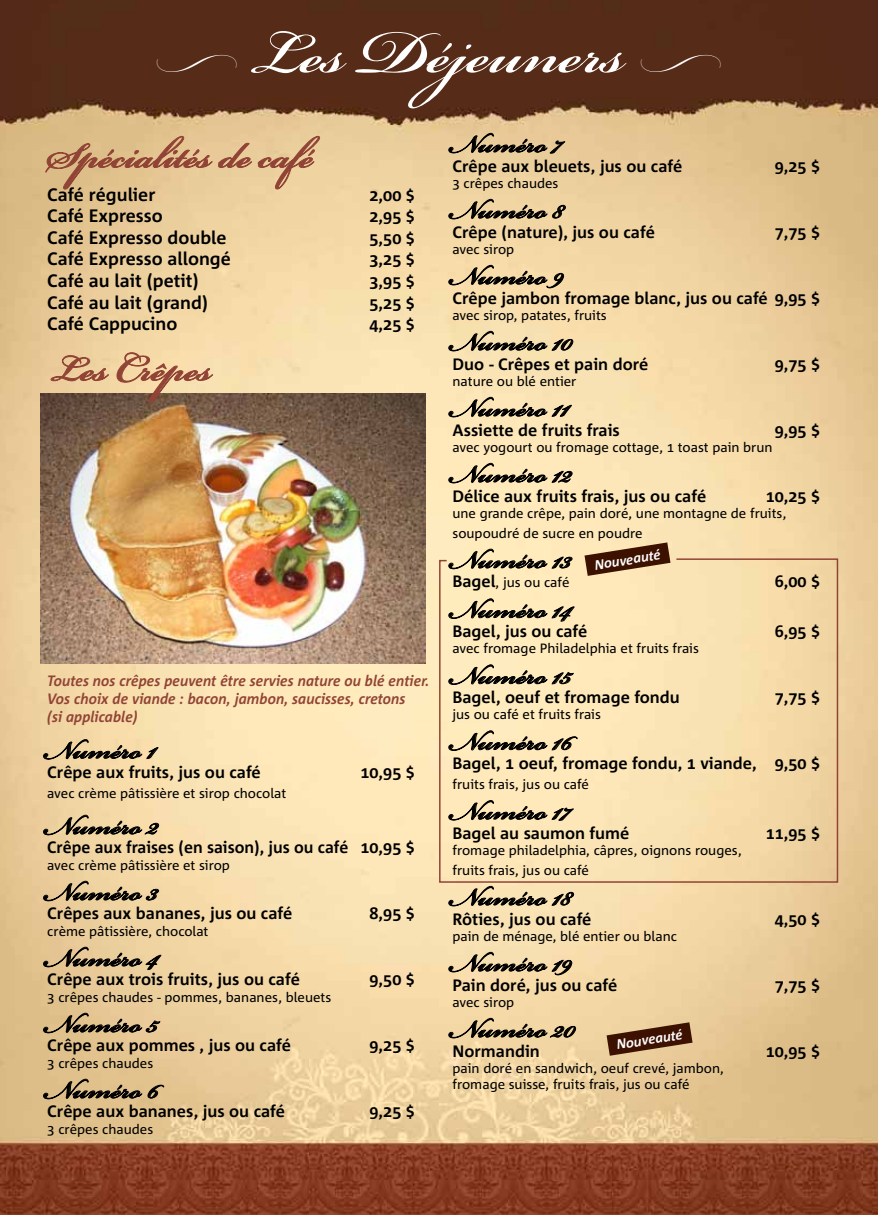
<style>
.page{position:relative;width:878px;height:1215px;background:#fff}
.page>*{position:absolute;margin:0;border:0;box-sizing:border-box;transform-origin:0 0}
.t1{font:90px "Bickham Script MM 700";color:#fff}
.t2{font:54px "Bickham Script MM 700";color:#914436}
.t3{font:39px "Bickham Script MM 700";color:#000}
.t4{font:36px "Bickham Script MM Or 700";color:#fff}
.t5{font:700 18px "Corpid";color:#000}
.t6{font:700 16.5px "Corpid";color:#000}
.t7{font:italic 700 15px/18px "Corpid";color:#914436;scale:.95 1}
.t8{font:13.5px/19.8px "Corpid";color:#000}
.t9{font:italic 700 13.5px "Corpid";color:#fff}
.s1{font-weight:700;font-size:16.5px}
</style>
<div class="page">
<img style="left:0;top:0;width:878px;height:1215px">
<svg style="left:448px;top:133px;width:117px;height:21px;background:#b8a079"></svg>
<svg style="left:448px;top:199px;width:118px;height:20px;background:#bba57e"></svg>
<svg style="left:448px;top:265px;width:116px;height:24px;background:#c8b189"></svg>
<svg style="left:448px;top:331px;width:125px;height:20px;background:#c0af89"></svg>
<svg style="left:448px;top:397px;width:124px;height:20px;background:#c5b38e"></svg>
<svg style="left:448px;top:463px;width:124px;height:20px;background:#c5b48f"></svg>
<svg style="left:448px;top:549px;width:124px;height:9px"></svg>
<svg style="left:448px;top:886px;width:126px;height:20px;background:#c1b08c"></svg>
<svg style="left:448px;top:952px;width:124px;height:24px;background:#c8b38d"></svg>
<svg style="left:448px;top:1018px;width:128px;height:20px;background:#bba57f"></svg>
<img style="left:40px;top:393px;width:385px;height:270px">
<svg style="left:45px;top:126px;width:167px;height:64px;background:#d7b382"></svg>
<svg style="left:218px;top:143px;width:34px;height:25px"></svg>
<svg style="left:258px;top:136px;width:62px;height:54px;background:#debb8e"></svg>
<svg style="left:51px;top:355px;width:58px;height:41px;background:#d4af86"></svg>
<svg style="left:117px;top:352px;width:96px;height:51px;background:#ceac86"></svg>
<svg style="left:43px;top:739px;width:115px;height:21px;background:#c1ab84"></svg>
<svg style="left:43px;top:815px;width:116px;height:20px;background:#bba57f"></svg>
<svg style="left:43px;top:881px;width:116px;height:20px;background:#b9a27b"></svg>
<svg style="left:43px;top:947px;width:118px;height:23px;background:#bba37b"></svg>
<svg style="left:43px;top:1013px;width:117px;height:20px;background:#b29971"></svg>
<svg style="left:43px;top:1079px;width:99px;height:20px;background:#ac946a"></svg>
<svg style="left:148px;top:1085px;width:16px;height:14px"></svg>
<svg style="left:584px;top:542px;width:86px;height:16px"></svg>
<svg style="left:606px;top:1022px;width:86px;height:34px;background:#845e40"></svg>
<svg style="left:438px;top:558px;width:401px;height:326px;background:#f1d9ab"></svg>
<h3 class="t4" style="left:155px;top:45px;width:86px">0</h3>
<h1 class="t1" style="left:247px;top:4px;width:379px">Les Déjeuners</h1>
<h3 class="t4" style="left:639px;top:45px;width:86px">0</h3>
<h2 class="t2" style="left:47px;top:127px;width:288px">Spécialités de café</h2>
<h3 class="t5" style="left:47px;top:185px;width:110px">Café régulier</h3>
<p class="t6" style="left:369px;top:186px;width:47px">2,00 $</p>
<h3 class="t5" style="left:47px;top:206px;width:117px">Café Expresso</h3>
<p class="t6" style="left:369px;top:207px;width:47px">2,95 $</p>
<h3 class="t5" style="left:47px;top:228px;width:181px">Café Expresso double</h3>
<p class="t6" style="left:369px;top:229px;width:47px">5,50 $</p>
<h3 class="t5" style="left:47px;top:249px;width:185px">Café Expresso allongé</h3>
<p class="t6" style="left:369px;top:251px;width:47px">3,25 $</p>
<h3 class="t5" style="left:47px;top:271px;width:153px">Café au lait (petit)</h3>
<p class="t6" style="left:369px;top:272px;width:47px">3,95 $</p>
<h3 class="t5" style="left:47px;top:293px;width:162px">Café au lait (grand)</h3>
<p class="t6" style="left:369px;top:294px;width:47px">5,25 $</p>
<h3 class="t5" style="left:47px;top:314px;width:132px">Café Cappucino</h3>
<p class="t6" style="left:369px;top:315px;width:47px">4,25 $</p>
<h2 class="t2" style="left:49px;top:340px;width:164px">Les Crêpes</h2>
<p class="t7" style="left:47px;top:672px;width:404px">Toutes nos crêpes peuvent être servies nature ou blé entier.<br>Vos choix de viande : bacon, jambon, saucisses, cretons<br>(si applicable)</p>
<h3 class="t3" style="left:47px;top:729px;width:110px">Numéro 1</h3>
<p class="t6" style="left:47px;top:763px;width:215px">Crêpe aux fruits, jus ou café</p>
<p class="t6" style="left:360px;top:763px;width:56px">10,95 $</p>
<p class="t8" style="left:47px;top:783px;width:240px">avec crème pâtissière et sirop chocolat</p>
<h3 class="t3" style="left:47px;top:804px;width:112px">Numéro 2</h3>
<p class="t6" style="left:47px;top:839px;width:369px">Crêpe aux fraises (en saison), jus ou café 10,95 $</p>
<p class="t8" style="left:47px;top:855px;width:184px">avec crème pâtissière et sirop</p>
<h3 class="t3" style="left:47px;top:870px;width:112px">Numéro 3</h3>
<p class="t6" style="left:47px;top:905px;width:246px">Crêpes aux bananes, jus ou café</p>
<p class="t6" style="left:369px;top:905px;width:47px">8,95 $</p>
<p class="t8" style="left:47px;top:921px;width:163px">crème pâtissière, chocolat</p>
<h3 class="t3" style="left:47px;top:936px;width:113px">Numéro 4</h3>
<p class="t6" style="left:47px;top:971px;width:254px">Crêpe aux trois fruits, jus ou café</p>
<p class="t6" style="left:369px;top:971px;width:47px">9,50 $</p>
<p class="t8" style="left:47px;top:987px;width:285px">3 crêpes chaudes - pommes, bananes, bleuets</p>
<h3 class="t3" style="left:47px;top:1002px;width:112px">Numéro 5</h3>
<p class="t6" style="left:47px;top:1037px;width:245px">Crêpe aux pommes , jus ou café</p>
<p class="t6" style="left:369px;top:1037px;width:47px">9,25 $</p>
<p class="t8" style="left:47px;top:1053px;width:107px">3 crêpes chaudes</p>
<h3 class="t3" style="left:47px;top:1068px;width:113px">Numéro 6</h3>
<p class="t6" style="left:47px;top:1103px;width:239px">Crêpe aux bananes, jus ou café</p>
<p class="t6" style="left:369px;top:1103px;width:47px">9,25 $</p>
<p class="t8" style="left:47px;top:1119px;width:107px">3 crêpes chaudes</p>
<h3 class="t3" style="left:452px;top:123px;width:110px">Numéro 7</h3>
<p class="t6" style="left:452px;top:157px;width:231px">Crêpe aux bleuets, jus ou café</p>
<p class="t6" style="left:774px;top:157px;width:47px">9,25 $</p>
<p class="t8" style="left:452px;top:173px;width:107px">3 crêpes chaudes</p>
<h3 class="t3" style="left:452px;top:189px;width:112px">Numéro 8</h3>
<p class="t6" style="left:452px;top:223px;width:204px">Crêpe (nature), jus ou café</p>
<p class="t6" style="left:774px;top:223px;width:47px">7,75 $</p>
<p class="t8" style="left:452px;top:239px;width:63px">avec sirop</p>
<h3 class="t3" style="left:452px;top:255px;width:113px">Numéro 9</h3>
<p class="t6" style="left:452px;top:289px;width:369px">Crêpe jambon fromage blanc, jus ou café 9,95 $</p>
<p class="t8" style="left:452px;top:305px;width:156px">avec sirop, patates, fruits</p>
<h3 class="t3" style="left:452px;top:321px;width:121px">Numéro 10</h3>
<p class="t6" style="left:452px;top:355px;width:197px">Duo - Crêpes et pain doré</p>
<p class="t6" style="left:774px;top:355px;width:47px">9,75 $</p>
<p class="t8" style="left:452px;top:371px;width:125px">nature ou blé entier</p>
<h3 class="t3" style="left:452px;top:387px;width:118px">Numéro 11</h3>
<p class="t6" style="left:452px;top:421px;width:169px">Assiette de fruits frais</p>
<p class="t6" style="left:774px;top:421px;width:47px">9,95 $</p>
<p class="t8" style="left:452px;top:437px;width:321px">avec yogourt ou fromage cottage, 1 toast pain brun</p>
<h3 class="t3" style="left:452px;top:453px;width:121px">Numéro 12</h3>
<p class="t6" style="left:452px;top:487px;width:255px">Délice aux fruits frais, jus ou café</p>
<p class="t6" style="left:765px;top:487px;width:56px">10,25 $</p>
<p class="t8" style="left:452px;top:503px;width:335px">une grande crêpe, pain doré, une montagne de fruits, soupoudré de sucre en poudre</p>
<h3 class="t3" style="left:452px;top:538px;width:120px">Numéro 13</h3>
<p class="t8" style="left:452px;top:573px;width:118px"><span class="s1">Bagel</span>, jus ou café</p>
<p class="t6" style="left:774px;top:573px;width:47px">6,00 $</p>
<h3 class="t3" style="left:452px;top:588px;width:121px">Numéro 14</h3>
<p class="t6" style="left:452px;top:622px;width:136px">Bagel, jus ou café</p>
<p class="t6" style="left:774px;top:622px;width:47px">6,95 $</p>
<p class="t8" style="left:452px;top:639px;width:248px">avec fromage Philadelphia et fruits frais</p>
<h3 class="t3" style="left:452px;top:654px;width:120px">Numéro 15</h3>
<p class="t6" style="left:452px;top:688px;width:229px">Bagel, oeuf et fromage fondu</p>
<p class="t6" style="left:774px;top:688px;width:47px">7,75 $</p>
<p class="t8" style="left:452px;top:705px;width:150px">jus ou café et fruits frais</p>
<h3 class="t3" style="left:452px;top:720px;width:121px">Numéro 16</h3>
<p class="t6" style="left:452px;top:754px;width:369px">Bagel, 1 oeuf, fromage fondu, 1 viande, 9,50 $</p>
<p class="t8" style="left:452px;top:775px;width:138px">fruits frais, jus ou café</p>
<h3 class="t3" style="left:452px;top:790px;width:119px">Numéro 17</h3>
<p class="t6" style="left:452px;top:824px;width:178px">Bagel au saumon fumé</p>
<p class="t6" style="left:765px;top:824px;width:56px">11,95 $</p>
<p class="t8" style="left:452px;top:841px;width:291px">fromage philadelphia, câpres, oignons rouges, fruits frais, jus ou café</p>
<h3 class="t3" style="left:452px;top:876px;width:120px">Numéro 18</h3>
<p class="t6" style="left:452px;top:910px;width:140px">Rôties, jus ou café</p>
<p class="t6" style="left:774px;top:910px;width:47px">4,50 $</p>
<p class="t8" style="left:452px;top:926px;width:226px">pain de ménage, blé entier ou blanc</p>
<h3 class="t3" style="left:452px;top:942px;width:121px">Numéro 19</h3>
<p class="t6" style="left:452px;top:976px;width:166px">Pain doré, jus ou café</p>
<p class="t6" style="left:774px;top:976px;width:47px">7,75 $</p>
<p class="t8" style="left:452px;top:992px;width:63px">avec sirop</p>
<h3 class="t3" style="left:452px;top:1008px;width:124px">Numéro 20</h3>
<p class="t6" style="left:452px;top:1042px;width:89px">Normandin</p>
<p class="t6" style="left:765px;top:1042px;width:56px">10,95 $</p>
<p class="t8" style="left:452px;top:1060px;width:273px;line-height:16.2px">pain doré en sandwich, oeuf crevé, jambon, fromage suisse, fruits frais, jus ou café</p>
<p class="t9" style="left:593px;top:558px;width:68px;rotate:-9deg">Nouveauté</p>
<p class="t9" style="left:615px;top:1037px;width:68px;rotate:-9deg">Nouveauté</p>
</div>
